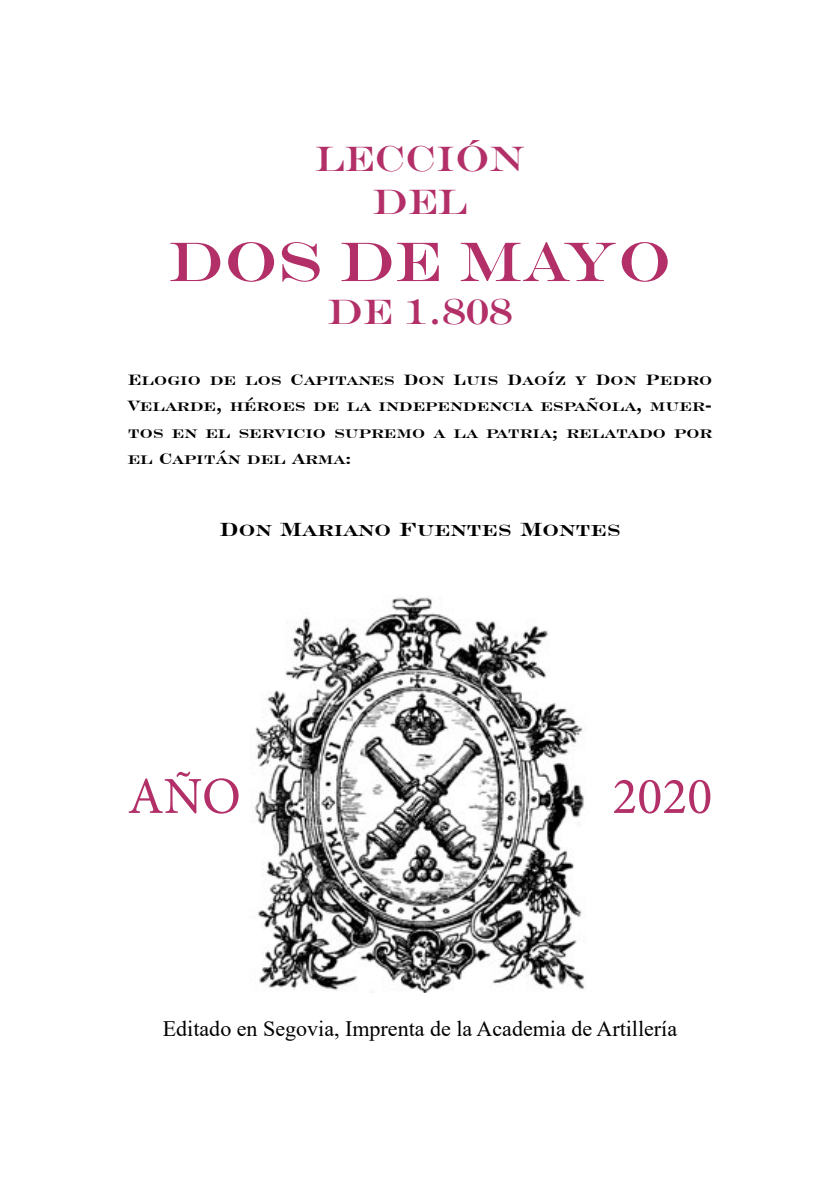
<style>
.page{position:relative;width:840px;height:1191px;background:#fff}
.page>*{position:absolute;margin:0;border:0;box-sizing:border-box;transform-origin:0 0}
.t1{font:56px "Engravers";color:#b22f68}
.t2{font:52px "Minion Pro";color:#b22f68}
.t3{font:36px/43.2px "Engravers";color:#b22f68;text-align:center}
.t4{font:700 28px "Engravers Roman BT";color:#000}
.t5{font:700 22px/26.4px "Engravers Roman BT";color:#000;text-align:justify}
.t6{font:22px "Times New Roman";color:#000}
</style>
<div class="page">
<img style="left:254px;top:597px;width:331px;height:395px">
<h3 class="t3" style="left:315px;top:136px;width:211px">LECCIÓN<br>DEL</h3>
<h1 class="t1" style="left:168px;top:229px;width:504px">DOS DE MAYO</h1>
<h3 class="t3" style="left:327px;top:290px;width:186px">DE 1.808</h3>
<p class="t5" style="left:128px;top:365px;width:585px">Elogio de los Capitanes Don Luis Daoíz y Don Pedro Velarde, héroes de la independencia española, muer&shy;tos en el servicio supremo a la patria; relatado por el Capitán del Arma:</p>
<p class="t4" style="left:219px;top:513px;width:402px">Don Mariano Fuentes Montes</p>
<h2 class="t2" style="left:128px;top:761px;width:115px">AÑO</h2>
<h2 class="t2" style="left:612px;top:761px;width:101px">2020</h2>
<p class="t6" style="left:163px;top:1012px;width:515px">Editado en Segovia, Imprenta de la Academia de Artillería</p>
</div>
